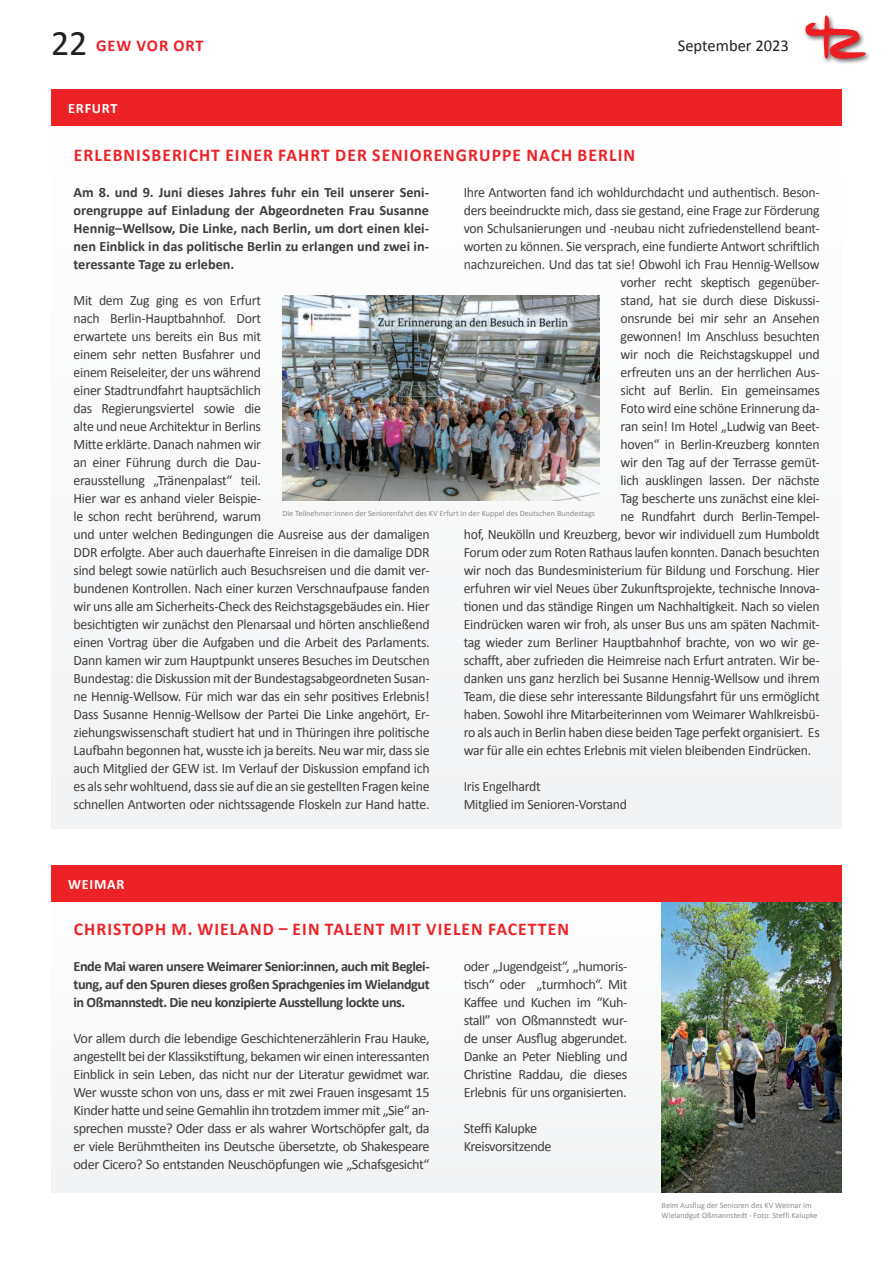
<style>
.page{position:relative;width:893px;height:1263px;background:#fff}
.page>*{position:absolute;margin:0;border:0;box-sizing:border-box;transform-origin:0 0}
.t1{font:700 18px "Calibri";letter-spacing:.06em;color:#ed2227}
.t2{font:16.5px "Calibri";color:#231f20}
.t3{font:700 16.5px "Calibri";letter-spacing:.06em;color:#ee1d23}
.t4{font:14.25px/18px "Calibri";letter-spacing:-.02em;color:#3e3e3f}
.t5{font:700 14.25px/18px "Calibri";letter-spacing:-.03em;color:#3e3e3f;text-align:justify}
.t6{font:700 14.25px "Calibri";letter-spacing:.05em;color:#fff}
.t7{font:8.1px/9.8px "Calibri";color:#8a8c8f}
.s1{font-weight:400;font-size:36px;color:#231f20}
</style>
<div class="page">
<div style="left:51px;top:865px;width:791px;height:328px;background:#f2f3f4"></div>
<img style="left:662px;top:901px;width:180px;height:291px">
<div style="left:803px;top:1px;width:69px;height:64px;background:#231f20;opacity:.69"></div>
<svg style="left:805px;top:15px;width:61px;height:44px"></svg>
<div style="left:51px;top:89px;width:791px;height:740px;background:#f2f3f4"></div>
<div style="left:51px;top:89px;width:791px;height:36px;background:#ed2227"></div>
<div style="left:51px;top:865px;width:791px;height:36px;background:#ed2227"></div>
<img style="left:282px;top:295px;width:317px;height:205px">
<p class="t3" style="left:51px;top:34px;width:154px"><span class="s1">22</span> GEW VOR ORT</p>
<p class="t2" style="left:678px;top:34px;width:112px">September 2023</p>
<p class="t6" style="left:68px;top:98px;width:51px">ERFURT</p>
<p class="t1" style="left:74px;top:143px;width:563px">ERLEBNISBERICHT EINER FAHRT DER SENIORENGRUPPE NACH BERLIN</p>
<p class="t4" style="left:464px;top:183px;width:358px">Ihre Antworten fand ich wohldurchdacht und authentisch. Beson-</p>
<p class="t4" style="left:464px;top:201px;width:358px">ders beeindruckte mich, dass sie gestand, eine Frage zur Förderung</p>
<p class="t4" style="left:464px;top:219px;width:358px">von Schulsanierungen und -neubau nicht zufriedenstellend beant-</p>
<p class="t4" style="left:464px;top:237px;width:358px">worten zu können. Sie versprach, eine fundierte Antwort schriftlich</p>
<p class="t4" style="left:464px;top:255px;width:357px">nachzureichen. Und das tat sie! Obwohl ich Frau Hennig-Wellsow</p>
<p class="t4" style="left:621px;top:273px;width:201px">vorher recht skeptisch gegenüber-</p>
<p class="t4" style="left:621px;top:291px;width:201px">stand, hat sie durch diese Diskussi-</p>
<p class="t4" style="left:621px;top:309px;width:201px">onsrunde bei mir sehr an Ansehen</p>
<p class="t4" style="left:621px;top:327px;width:201px">gewonnen! Im Anschluss besuchten</p>
<p class="t4" style="left:621px;top:345px;width:201px">wir noch die Reichstagskuppel und</p>
<p class="t4" style="left:621px;top:363px;width:201px">erfreuten uns an der herrlichen Aus-</p>
<p class="t4" style="left:621px;top:381px;width:201px">sicht auf Berlin. Ein gemeinsames</p>
<p class="t4" style="left:621px;top:399px;width:201px">Foto wird eine schöne Erinnerung da-</p>
<p class="t4" style="left:621px;top:417px;width:201px">ran sein! Im Hotel „Ludwig van Beet-</p>
<p class="t4" style="left:621px;top:435px;width:201px">hoven“ in Berlin-Kreuzberg konnten</p>
<p class="t4" style="left:621px;top:453px;width:201px">wir den Tag auf der Terrasse gemüt-</p>
<p class="t4" style="left:621px;top:471px;width:201px">lich ausklingen lassen. Der nächste</p>
<p class="t4" style="left:621px;top:489px;width:201px">Tag bescherte uns zunächst eine klei-</p>
<p class="t4" style="left:621px;top:507px;width:201px">ne Rundfahrt durch Berlin-Tempel-</p>
<p class="t4" style="left:464px;top:525px;width:357px">hof, Neukölln und Kreuzberg, bevor wir individuell zum Humboldt</p>
<p class="t4" style="left:464px;top:543px;width:358px">Forum oder zum Roten Rathaus laufen konnten. Danach besuchten</p>
<p class="t4" style="left:464px;top:561px;width:357px">wir noch das Bundesministerium für Bildung und Forschung. Hier</p>
<p class="t4" style="left:464px;top:579px;width:358px">erfuhren wir viel Neues über Zukunftsprojekte, technische Innova-</p>
<p class="t4" style="left:464px;top:597px;width:357px">tionen und das ständige Ringen um Nachhaltigkeit. Nach so vielen</p>
<p class="t4" style="left:464px;top:615px;width:358px">Eindrücken waren wir froh, als unser Bus uns am späten Nachmit-</p>
<p class="t4" style="left:464px;top:633px;width:358px">tag wieder zum Berliner Hauptbahnhof brachte, von wo wir ge-</p>
<p class="t4" style="left:464px;top:651px;width:358px">schafft, aber zufrieden die Heimreise nach Erfurt antraten. Wir be-</p>
<p class="t4" style="left:464px;top:669px;width:357px">danken uns ganz herzlich bei Susanne Hennig-Wellsow und ihrem</p>
<p class="t4" style="left:464px;top:687px;width:358px">Team, die diese sehr interessante Bildungsfahrt für uns ermöglicht</p>
<p class="t4" style="left:464px;top:705px;width:358px">haben. Sowohl ihre Mitarbeiterinnen vom Weimarer Wahlkreisbü-</p>
<p class="t4" style="left:464px;top:723px;width:358px">ro als auch in Berlin haben diese beiden Tage perfekt organisiert. Es</p>
<p class="t4" style="left:464px;top:741px;width:349px">war für alle ein echtes Erlebnis mit vielen bleibenden Eindrücken.</p>
<p class="t4" style="left:464px;top:777px;width:165px">Iris Engelhardt<br>Mitglied im Senioren-Vorstand</p>
<p class="t5" style="left:74px;top:183px;width:357px">Am 8. und 9. Juni dieses Jahres fuhr ein Teil unserer Seni&shy;orengruppe auf Einladung der Abgeordneten Frau Susanne Hennig–Wellsow, Die Linke, nach Berlin, um dort einen klei&shy;nen Einblick in das politische Berlin zu erlangen und zwei in&shy;teressante Tage zu erleben.</p>
<p class="t4" style="left:74px;top:291px;width:358px">Mit dem Zug ging es von Erfurt<br>nach Berlin-Hauptbahnhof. Dort<br>erwartete uns bereits ein Bus mit<br>einem sehr netten Busfahrer und<br>einem Reiseleiter, der uns während<br>einer Stadtrundfahrt hauptsächlich<br>das Regierungsviertel sowie die<br>alte und neue Architektur in Berlins<br>Mitte erklärte. Danach nahmen wir<br>an einer Führung durch die Dau-<br>erausstellung „Tränenpalast“ teil.<br>Hier war es anhand vieler Beispie-<br>le schon recht berührend, warum<br>und unter welchen Bedingungen die Ausreise aus der damaligen DDR erfolgte. Aber auch dauerhafte Einreisen in die damalige DDR sind belegt sowie natürlich auch Besuchsreisen und die damit ver&shy;bundenen Kontrollen. Nach einer kurzen Verschnaufpause fanden wir uns alle am Sicherheits-Check des Reichstagsgebäudes ein. Hier besichtigten wir zunächst den Plenarsaal und hörten anschließend einen Vortrag über die Aufgaben und die Arbeit des Parlaments.<br>Dann kamen wir zum Hauptpunkt unseres Besuches im Deutschen Bundestag: die Diskussion mit der Bundestagsabgeordneten Susan&shy;ne Hennig-Wellsow. Für mich war das ein sehr positives Erlebnis!<br>Dass Susanne Hennig-Wellsow der Partei Die Linke angehört, Er&shy;ziehungswissenschaft studiert hat und in Thüringen ihre politische Laufbahn begonnen hat, wusste ich ja bereits. Neu war mir, dass sie auch Mitglied der GEW ist. Im Verlauf der Diskussion empfand ich es als sehr wohltuend, dass sie auf die an sie gestellten Fragen keine schnellen Antworten oder nichtssagende Floskeln zur Hand hatte.</p>
<p class="t7" style="left:282px;top:509px;width:314px">Die Teilnehmer:innen der Seniorenfahrt des KV Erfurt in der Kuppel des Deutschen Bundestags</p>
<p class="t6" style="left:68px;top:874px;width:58px">WEIMAR</p>
<p class="t1" style="left:74px;top:917px;width:497px">CHRISTOPH M. WIELAND – EIN TALENT MIT VIELEN FACETTEN</p>
<p class="t5" style="left:74px;top:957px;width:358px">Ende Mai waren unsere Weimarer Senior:innen, auch mit Beglei&shy;tung, auf den Spuren dieses großen Sprachgenies im Wielandgut in Oßmannstedt. Die neu konzipierte Ausstellung lockte uns.</p>
<p class="t4" style="left:74px;top:1029px;width:358px;text-align:justify">Vor allem durch die lebendige Geschichtenerzählerin Frau Hauke, angestellt bei der Klassikstiftung, bekamen wir einen interessanten Einblick in sein Leben, das nicht nur der Literatur gewidmet war.<br>Wer wusste schon von uns, dass er mit zwei Frauen insgesamt 15<br>Kinder hatte und seine Gemahlin ihn trotzdem immer mit „Sie“ an&shy;sprechen musste? Oder dass er als wahrer Wortschöpfer galt, da er viele Berühmtheiten ins Deutsche übersetzte, ob Shakespeare oder Cicero? So entstanden Neuschöpfungen wie „Schafsgesicht“</p>
<p class="t4" style="left:464px;top:957px;width:165px;text-align:justify">oder „Jugendgeist“, „humoris&shy;tisch“ oder „turmhoch“. Mit Kaffee und Kuchen im “Kuh&shy;stall” von Oßmannstedt wur&shy;de unser Ausflug abgerundet.<br>Danke an Peter Niebling und Christine Raddau, die dieses Erlebnis für uns organisierten.</p>
<p class="t4" style="left:464px;top:1119px;width:89px">Steffi Kalupke<br>Kreisvorsitzende</p>
<p class="t7" style="left:662px;top:1200px;width:157px">Beim Ausflug der Senioren des KV Weimar im<br>Wielandgut Oßmannstedt - Foto: Steffi Kalupke</p>
</div>
